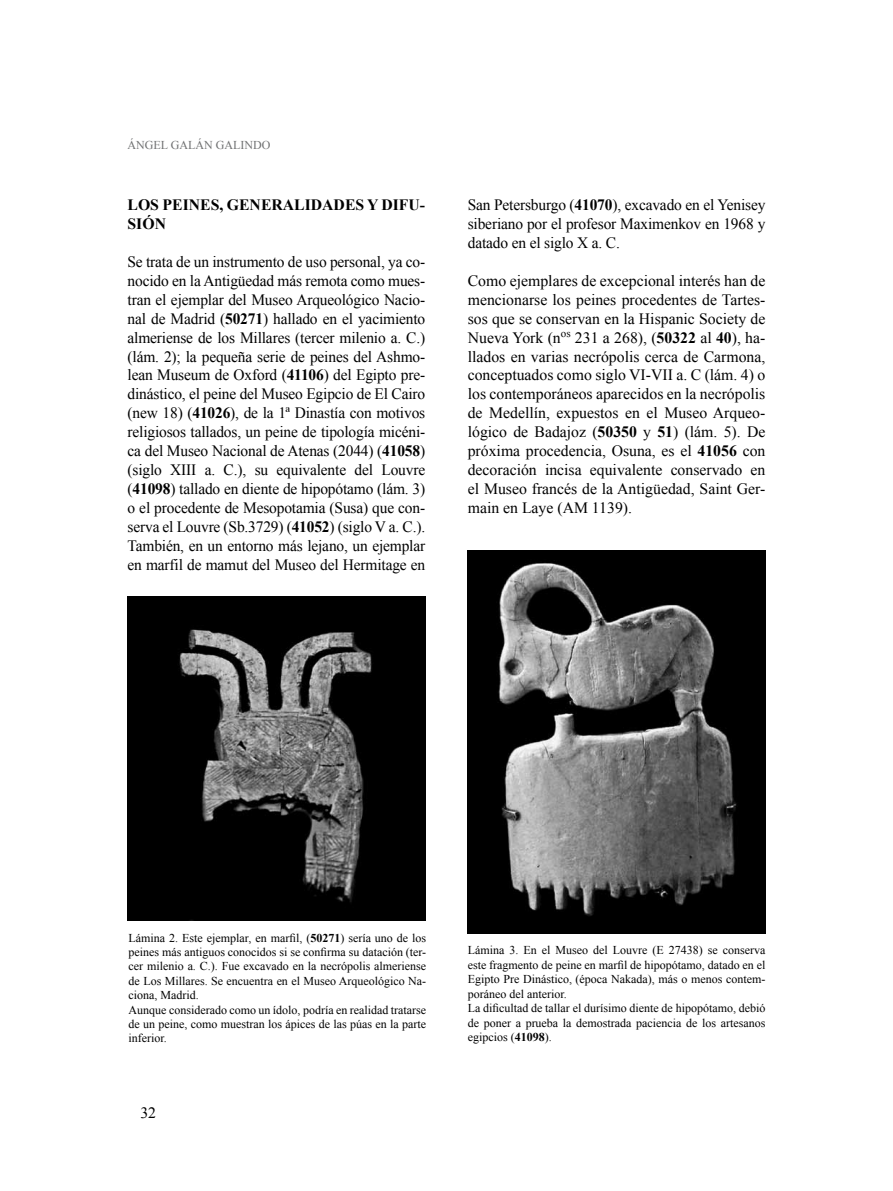
<style>
.page{position:relative;width:893px;height:1191px;background:#fff}
.page>*{position:absolute;margin:0;border:0;box-sizing:border-box;transform-origin:0 0}
.t1{font:15.75px/18.9px "Times New Roman";letter-spacing:-.01em;color:#000;text-align:justify}
.t2{font:700 15.75px/18.9px "Times New Roman";color:#000}
.t3{font:12px/14.4px "Times New Roman";color:#000}
.t4{font:12px "Times New Roman";color:#707172}
.s1{font-weight:700}
</style>
<div class="page">
<img style="left:468px;top:551px;width:297px;height:383px">
<img style="left:128px;top:597px;width:297px;height:323px">
<p class="t4" style="left:128px;top:138px;width:144px">ÁNGEL GALÁN GALINDO</p>
<p class="t2" style="left:128px;top:195px;width:299px">LOS PEINES, GENERALIDADES Y DIFU-<br>SIÓN</p>
<p class="t1" style="left:128px;top:252px;width:299px">Se trata de un instrumento de uso personal, ya co&shy;nocido en la Antigüedad más remota como mues&shy;tran el ejemplar del Museo Arqueológico Nacio&shy;nal de Madrid (<span class="s1">50271</span>) hallado en el yacimiento almeriense de los Millares (tercer milenio a. C.) (lám. 2); la pequeña serie de peines del Ashmo&shy;lean Museum de Oxford (<span class="s1">41106</span>) del Egipto pre&shy;dinástico, el peine del Museo Egipcio de El Cairo (new 18) (<span class="s1">41026</span>), de la 1ª Dinastía con motivos religiosos tallados, un peine de tipología micéni&shy;ca del Museo Nacional de Atenas (2044) (<span class="s1">41058</span>) (siglo XIII a. C.), su equivalente del Louvre (<span class="s1">41098</span>) tallado en diente de hipopótamo (lám. 3) o el procedente de Mesopotamia (Susa) que con&shy;serva el Louvre (Sb.3729) (<span class="s1">41052</span>) (siglo V a. C.).<br>También, en un entorno más lejano, un ejemplar en marfil de mamut del Museo del Hermitage en</p>
<p class="t1" style="left:468px;top:195px;width:299px">San Petersburgo (<span class="s1">41070</span>), excavado en el Yenisey siberiano por el profesor Maximenkov en 1968 y datado en el siglo X a. C.</p>
<p class="t1" style="left:468px;top:271px;width:299px">Como ejemplares de excepcional interés han de mencionarse los peines procedentes de Tartes&shy;sos que se conservan en la Hispanic Society de Nueva York (n<sup>os</sup> 231 a 268), (<span class="s1">50322</span> al <span class="s1">40</span>), ha&shy;llados en varias necrópolis cerca de Carmona, conceptuados como siglo VI-VII a. C (lám. 4) o los contemporáneos aparecidos en la necrópolis de Medellín, expuestos en el Museo Arqueo&shy;lógico de Badajoz (<span class="s1">50350</span> y <span class="s1">51</span>) (lám. 5). De próxima procedencia, Osuna, es el <span class="s1">41056</span> con decoración incisa equivalente conservado en el Museo francés de la Antigüedad, Saint Ger&shy;main en Laye (AM 1139).</p>
<p class="t3" style="left:129px;top:930px;width:299px">Lámina 2. Este ejemplar, en marfil, (<span class="s1">50271</span>) sería uno de los peines más antiguos conocidos si se confirma su datación (ter&shy;cer milenio a. C.). Fue excavado en la necrópolis almeriense de Los Millares. Se encuentra en el Museo Arqueológico Na&shy;ciona, Madrid.<br>Aunque considerado como un ídolo, podría en realidad tratarse de un peine, como muestran los ápices de las púas en la parte inferior.</p>
<p class="t1" style="left:140px;top:1103px;width:17px">32</p>
<p class="t3" style="left:468px;top:943px;width:299px">Lámina 3. En el Museo del Louvre (E 27438) se conserva este fragmento de peine en marfil de hipopótamo, datado en el Egipto Pre Dinástico, (época Nakada), más o menos contem&shy;poráneo del anterior.<br>La dificultad de tallar el durísimo diente de hipopótamo, debió de poner a prueba la demostrada paciencia de los artesanos egipcios (<span class="s1">41098</span>).</p>
</div>
